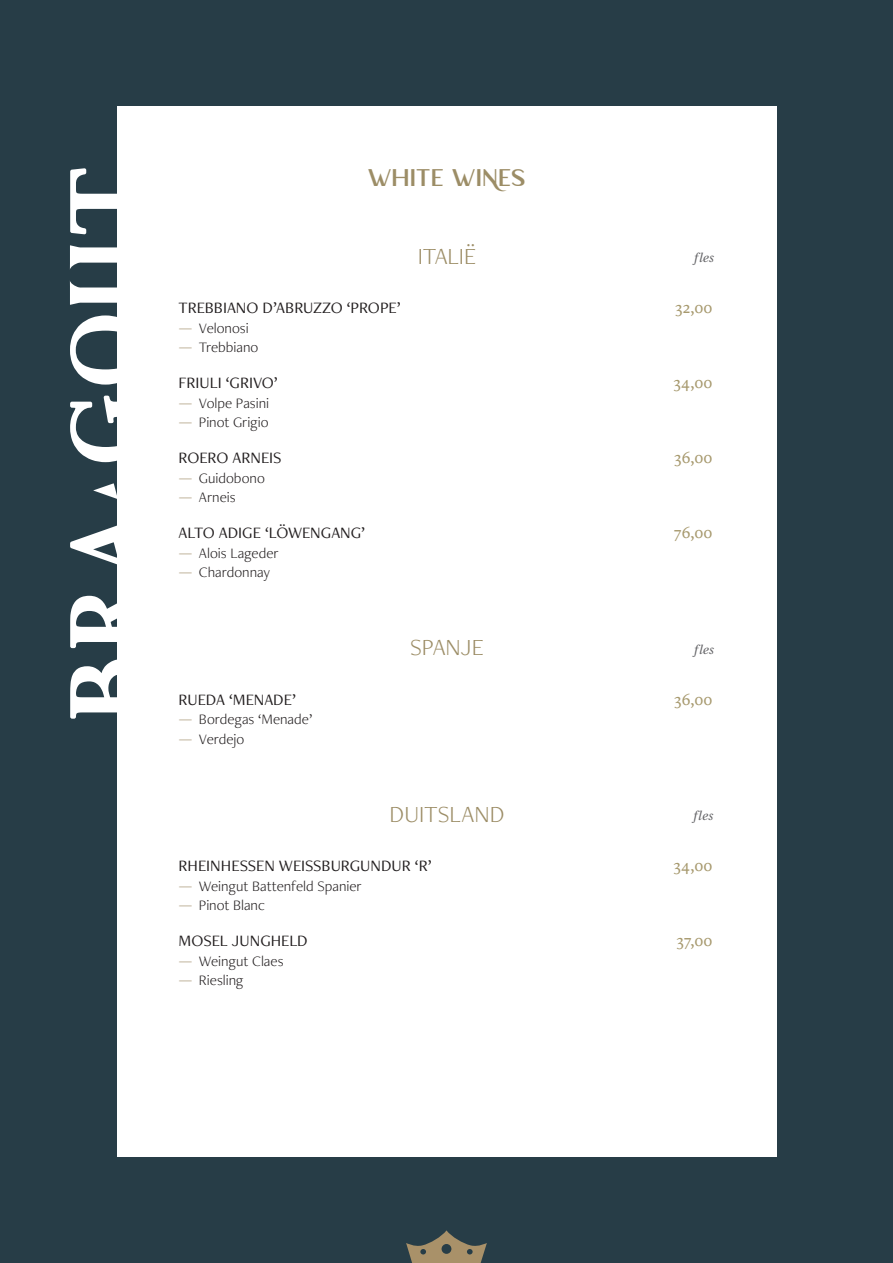
<style>
.page{position:relative;width:893px;height:1263px;background:#273d47}
.page>*{position:absolute;margin:0;border:0;box-sizing:border-box;transform-origin:0 0}
.t1{font:300 24px "Freight Neo Pro";color:#9c8d66}
.t2{font:24px "Rodano";letter-spacing:.05em;color:#9c8d66}
.t3{font:16.5px "Freight Neo Pro";letter-spacing:-.005em;color:#231f20}
.t4{font:500 16.5px "Freight Neo Pro";letter-spacing:.01em;color:#a7996e}
.t5{font:300 15px "Freight Neo Pro";color:#231f20}
.t6{font:italic 12.75px "Utopia";letter-spacing:.015em;color:#636366}
.s1{color:#a28f6c}
</style>
<div class="page">
<div style="left:117px;top:106px;width:659px;height:1051px;background:#fff"></div>
<svg style="left:70px;top:659px;width:47px;height:60px"></svg>
<svg style="left:70px;top:595px;width:47px;height:53px"></svg>
<svg style="left:70px;top:525px;width:47px;height:40px"></svg>
<svg style="left:93px;top:483px;width:24px;height:16px"></svg>
<svg style="left:70px;top:396px;width:47px;height:66px"></svg>
<svg style="left:70px;top:315px;width:47px;height:70px"></svg>
<svg style="left:70px;top:168px;width:47px;height:66px"></svg>
<svg style="left:70px;top:245px;width:47px;height:60px"></svg>
<svg style="left:406px;top:1230px;width:81px;height:33px"></svg>
<h1 class="t2" style="left:368px;top:163px;width:159px">WHITE WINES</h1>
<h1 class="t1" style="left:418px;top:240px;width:60px">ITALIË</h1>
<p class="t6" style="left:694px;top:251px;width:21px">fles</p>
<p class="t3" style="left:179px;top:297px;width:224px">TREBBIANO D’ABRUZZO ‘PROPE’</p>
<p class="t4" style="left:675px;top:297px;width:39px">32,00</p>
<p class="t5" style="left:179px;top:318px;width:72px"><span class="s1">—</span> Velonosi</p>
<p class="t5" style="left:179px;top:337px;width:81px"><span class="s1">—</span> Trebbiano</p>
<p class="t3" style="left:179px;top:372px;width:101px">FRIULI ‘GRIVO’</p>
<p class="t4" style="left:674px;top:372px;width:41px">34,00</p>
<p class="t5" style="left:179px;top:393px;width:92px"><span class="s1">—</span> Volpe Pasini</p>
<p class="t5" style="left:179px;top:412px;width:91px"><span class="s1">—</span> Pinot Grigio</p>
<p class="t3" style="left:179px;top:447px;width:104px">ROERO ARNEIS</p>
<p class="t4" style="left:674px;top:447px;width:40px">36,00</p>
<p class="t5" style="left:179px;top:468px;width:88px"><span class="s1">—</span> Guidobono</p>
<p class="t5" style="left:179px;top:487px;width:59px"><span class="s1">—</span> Arneis</p>
<p class="t3" style="left:179px;top:522px;width:188px">ALTO ADIGE ‘LÖWENGANG’</p>
<p class="t4" style="left:674px;top:522px;width:40px">76,00</p>
<p class="t5" style="left:179px;top:543px;width:102px"><span class="s1">—</span> Alois Lageder</p>
<p class="t5" style="left:179px;top:562px;width:93px"><span class="s1">—</span> Chardonnay</p>
<h1 class="t1" style="left:410px;top:631px;width:75px">SPANJE</h1>
<p class="t6" style="left:694px;top:643px;width:21px">fles</p>
<p class="t3" style="left:179px;top:688px;width:119px">RUEDA ‘MENADE’</p>
<p class="t4" style="left:674px;top:688px;width:40px">36,00</p>
<p class="t5" style="left:179px;top:709px;width:135px"><span class="s1">—</span> Bordegas ‘Menade’</p>
<p class="t5" style="left:179px;top:729px;width:67px"><span class="s1">—</span> Verdejo</p>
<h1 class="t1" style="left:390px;top:798px;width:116px">DUITSLAND</h1>
<p class="t6" style="left:693px;top:809px;width:21px">fles</p>
<p class="t3" style="left:179px;top:855px;width:255px">RHEINHESSEN WEISSBURGUNDUR ‘R’</p>
<p class="t4" style="left:674px;top:855px;width:41px">34,00</p>
<p class="t5" style="left:179px;top:876px;width:185px"><span class="s1">—</span> Weingut Battenfeld Spanier</p>
<p class="t5" style="left:179px;top:895px;width:88px"><span class="s1">—</span> Pinot Blanc</p>
<p class="t3" style="left:179px;top:930px;width:131px">MOSEL JUNGHELD</p>
<p class="t4" style="left:676px;top:930px;width:38px">37,00</p>
<p class="t5" style="left:179px;top:951px;width:107px"><span class="s1">—</span> Weingut Claes</p>
<p class="t5" style="left:179px;top:970px;width:66px"><span class="s1">—</span> Riesling</p>
</div>
